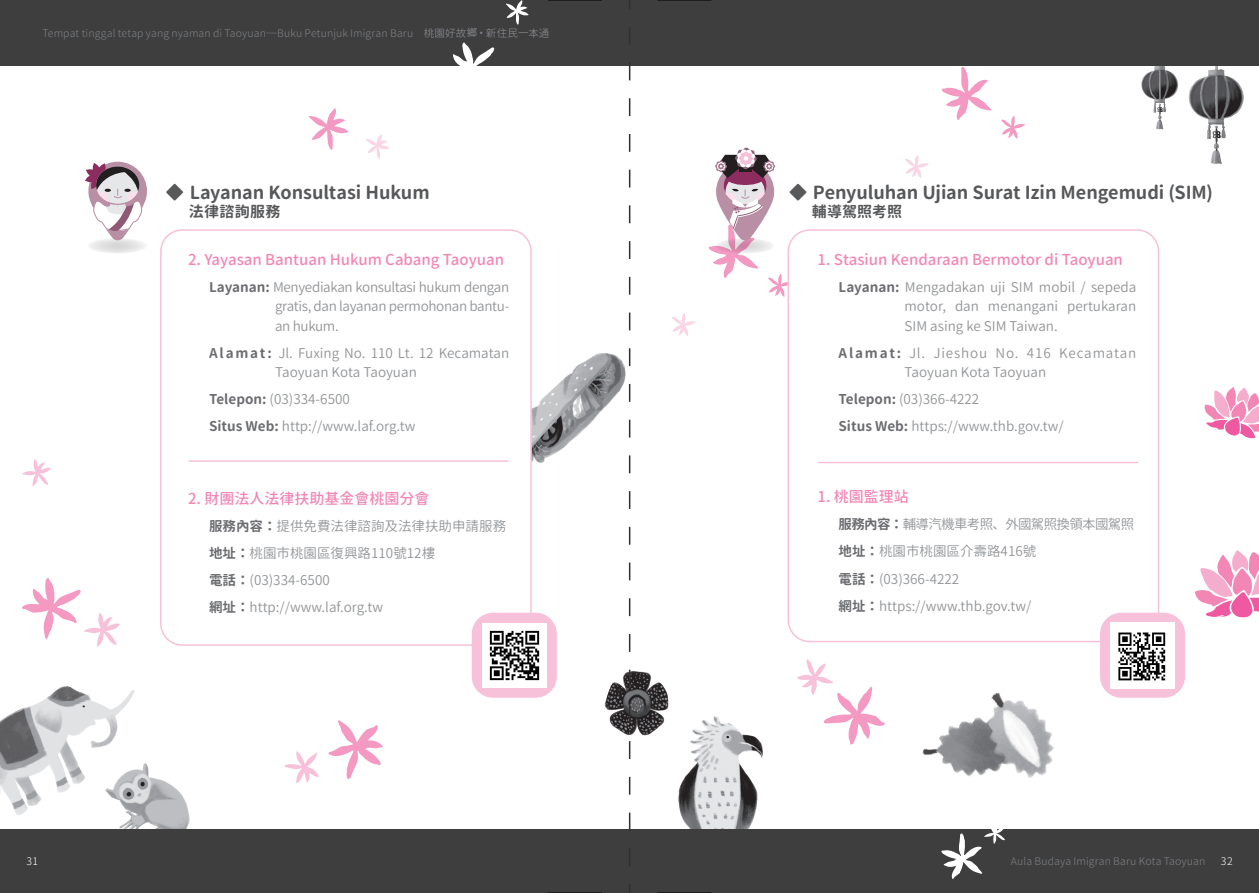
<style>
.page{position:relative;width:1259px;height:893px;background:#fff}
.page>*{position:absolute;margin:0;border:0;box-sizing:border-box;transform-origin:0 0}
.t1{font:700 18px "Gen Jyuu Gothic";letter-spacing:-.005em;color:#57585a}
.t2{font:500 15px "Gen Jyuu Gothic";color:#f287b6}
.t3{font:700 15px "Gen Jyuu Gothic";letter-spacing:.015em;color:#57585a}
.t4{font:13.5px/27px "Gen Jyuu Gothic";color:#939598}
.t5{font:13.5px/19.5px "Gen Jyuu Gothic";letter-spacing:.05em;color:#939598}
.t6{font:300 10.5px "Gen Jyuu Gothic";letter-spacing:.015em;color:#808285}
.t7{font:300 10.5px "Gen Jyuu Gothic";color:#fff}
.s1{font-weight:400}
.s2{font-family:"jf openhuninn 1.0";font-weight:400}
.s3{font-weight:700;color:#6c6d70}
</style>
<div class="page">
<img style="left:0;top:66px;width:1254px;height:763px">
<img style="left:861px;top:642px;width:239px;height:187px">
<svg style="left:796px;top:659px;width:89px;height:86px"></svg>
<div style="left:0;top:829px;width:1259px;height:64px;background:#3e3e3f"></div>
<div style="left:0;top:0;width:1259px;height:66px;background:#3e3e3f"></div>
<svg style="left:22px;top:578px;width:98px;height:68px"></svg>
<svg style="left:22px;top:459px;width:29px;height:27px"></svg>
<svg style="left:941px;top:824px;width:64px;height:55px"></svg>
<svg style="left:672px;top:313px;width:24px;height:23px"></svg>
<svg style="left:365px;top:134px;width:24px;height:25px"></svg>
<svg style="left:308px;top:108px;width:40px;height:42px"></svg>
<svg style="left:328px;top:720px;width:55px;height:59px"></svg>
<svg style="left:285px;top:751px;width:34px;height:32px"></svg>
<svg style="left:446px;top:42px;width:50px;height:53px"></svg>
<svg style="left:506px;top:0;width:23px;height:25px"></svg>
<svg style="left:1195px;top:550px;width:64px;height:68px"></svg>
<svg style="left:1204px;top:387px;width:55px;height:51px"></svg>
<svg style="left:941px;top:67px;width:50px;height:53px"></svg>
<svg style="left:905px;top:155px;width:24px;height:23px"></svg>
<svg style="left:1001px;top:116px;width:24px;height:23px"></svg>
<div style="left:161px;top:230px;width:370px;height:415px;background:#fff;border-radius:21px"></div>
<div style="left:160px;top:229px;width:372px;height:417px;border:2px solid #f7c1d9;border-radius:21px"></div>
<div style="left:472px;top:613px;width:85px;height:85px;background:#f7c1d9;border-radius:21px"></div>
<img style="left:482px;top:623px;width:64px;height:64px">
<svg style="left:88px;top:238px;width:59px;height:16px"></svg>
<svg style="left:85px;top:162px;width:62px;height:78px"></svg>
<hr style="left:189px;top:460px;width:320px;height:2px;background:#f7c1d9">
<div style="left:788px;top:230px;width:370px;height:411px;background:#fff;border-radius:21px"></div>
<div style="left:787px;top:229px;width:372px;height:413px;border:2px solid #f7c1d9;border-radius:21px"></div>
<svg style="left:708px;top:148px;width:84px;height:149px"></svg>
<div style="left:1100px;top:613px;width:85px;height:85px;background:#f7c1d9;border-radius:21px"></div>
<img style="left:1110px;top:623px;width:64px;height:65px">
<hr style="left:818px;top:462px;width:320px;height:1px;background:#f7c1d9">
<svg style="left:629px;top:27px;width:1px;height:839px"></svg>
<hr style="left:548px;top:0;width:54px;height:1px;background:#000">
<hr style="left:548px;top:892px;width:54px;height:1px;background:#000">
<hr style="left:657px;top:0;width:54px;height:1px;background:#000">
<hr style="left:657px;top:892px;width:54px;height:1px;background:#000">
<p class="t6" style="left:42px;top:25px;width:508px">Tempat tinggal tetap yang nyaman di Taoyuan─Buku Petunjuk Imigran Baru <span class="s1">桃園好故</span><span class="s2">鄉</span> <sup>◆</sup> <span class="s1">新住民一本通</span></p>
<h1 class="t1" style="left:166px;top:179px;width:265px">◆ Layanan Konsultasi Hukum</h1>
<p class="t3" style="left:189px;top:200px;width:93px">法律諮詢服務</p>
<p class="t2" style="left:188px;top:249px;width:317px">2. Yayasan Bantuan Hukum Cabang Taoyuan</p>
<p class="t4" style="left:275px;top:277px;width:236px;line-height:19.5px;text-align:justify;text-indent:-66px"><span class="s3">Layanan:</span> Menyediakan konsultasi hukum dengan gratis, dan layanan permohonan bantu&shy;an hukum.</p>
<p class="t4" style="left:275px;top:343px;width:236px;line-height:19.5px;text-indent:-66px"><span class="s3">Alamat :</span> Jl. Fuxing No. 110 Lt. 12 Kecamatan<br>Taoyuan Kota Taoyuan</p>
<p class="t4" style="left:209px;top:386px;width:208px"><span class="s3">Telepon:</span> (03)334-6500<br><span class="s3">Situs Web:</span> http://www.laf.org.tw</p>
<p class="t2" style="left:188px;top:488px;width:243px">2. 財團法人法律扶助基金會桃園分會</p>
<p class="t4" style="left:209px;top:512px;width:298px"><span class="s3">服務內容：</span>提供免費法律諮詢及法律扶助申請服務<span class="s3">地址：</span>桃園市桃園區復興路110號12樓<br><span class="s3">電話：</span>(03)334-6500<br><span class="s3">網址：</span>http://www.laf.org.tw</p>
<h1 class="t1" style="left:789px;top:179px;width:425px">◆ Penyuluhan Ujian Surat Izin Mengemudi (SIM)</h1>
<p class="t3" style="left:812px;top:200px;width:92px">輔導駕照考照</p>
<p class="t2" style="left:817px;top:249px;width:307px">1. Stasiun Kendaraan Bermotor di Taoyuan</p>
<p class="t4" style="left:904px;top:277px;width:233px;line-height:19.5px;text-align:justify;text-indent:-66px"><span class="s3">Layanan:</span> Mengadakan uji SIM mobil / sepeda motor, dan menangani pertukaran SIM asing ke SIM Taiwan.</p>
<p class="t5" style="left:904px;top:343px;width:233px;text-indent:-66px"><span class="s3">Alamat:</span> Jl. Jieshou No. 416 Kecamatan<br>Taoyuan Kota Taoyuan</p>
<p class="t4" style="left:838px;top:386px;width:227px"><span class="s3">Telepon:</span> (03)366-4222<br><span class="s3">Situs Web:</span> https://www.thb.gov.tw/</p>
<p class="t2" style="left:817px;top:486px;width:93px">1. 桃園監理站</p>
<p class="t4" style="left:838px;top:511px;width:297px"><span class="s3">服務內容：</span>輔導汽機車考照、外國駕照換領本國駕照<span class="s3">地址：</span>桃園市桃園區介壽路416號<br><span class="s3">電話：</span>(03)366-4222<br><span class="s3">網址：</span>https://www.thb.gov.tw/</p>
<p class="t7" style="left:26px;top:854px;width:13px">31</p>
<p class="t6" style="left:1011px;top:854px;width:196px">Aula Budaya Imigran Baru Kota Taoyuan</p>
<p class="t7" style="left:1220px;top:854px;width:13px">32</p>
</div>
